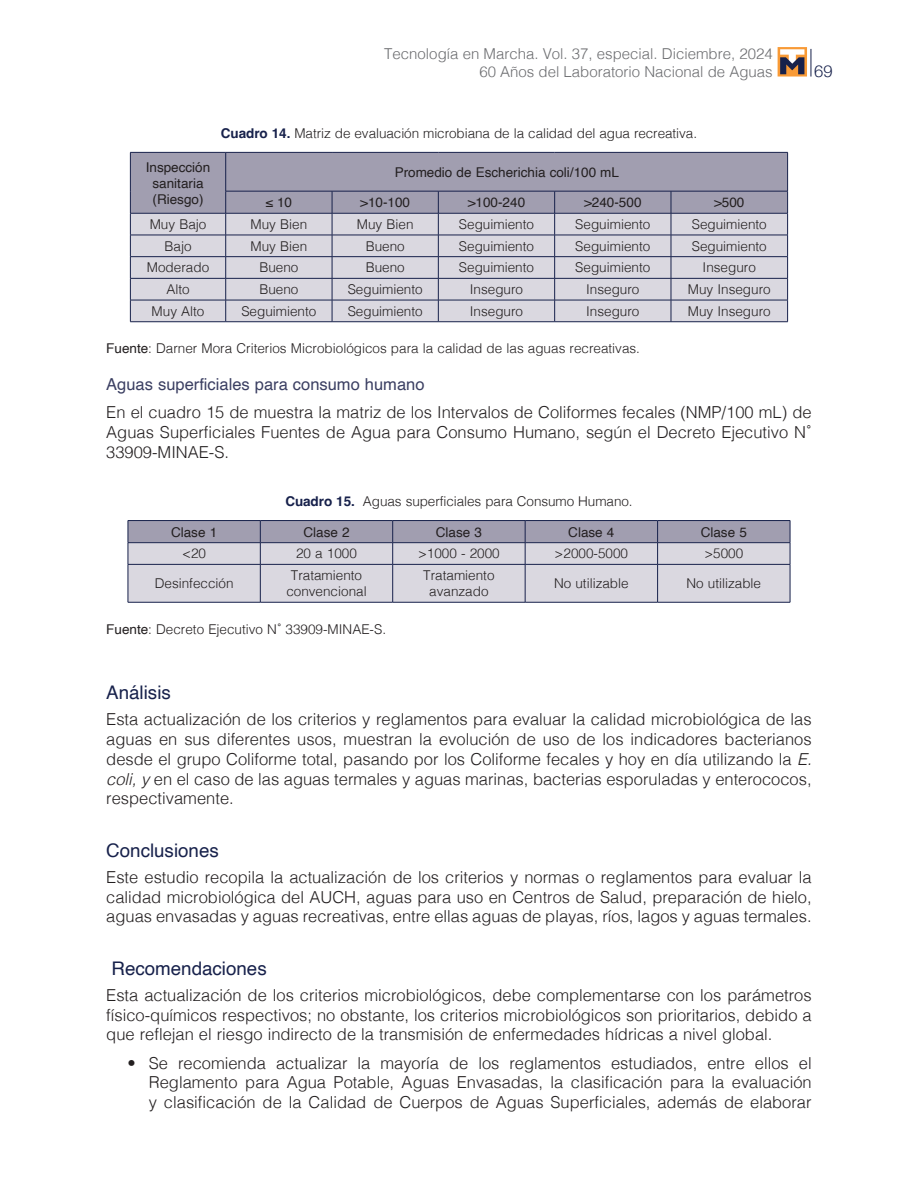
<style>
.page{position:relative;width:918px;height:1188px;background:#fff}
.page>*{position:absolute;margin:0;border:0;box-sizing:border-box;transform-origin:0 0}
.t1{font:18.75px "Helvetica";color:#17214b}
.t2{font:300 16.5px/19.8px "Helvetica";color:#231f20;text-align:justify}
.t3{font:16.5px "Helvetica";color:#3b3f62}
.t4{font:300 16.5px "Helvetica Neue";color:#17214b}
.t5{font:300 15px/18px "Helvetica";color:#6c6d70;text-align:right}
.t6{font:300 13.5px/16.2px "Helvetica";color:#231f20;text-align:center}
.t7{font:13.5px/16.2px "Helvetica";color:#231f20;text-align:center}
.s1{font-weight:700;color:#17214b}
.s2{font-weight:400}
.s3{font-style:italic}
</style>
<div class="page">
<svg style="left:811px;top:49px;width:1px;height:28px"></svg>
<svg style="left:778px;top:47px;width:29px;height:30px"></svg>
<svg style="left:780px;top:49px;width:24px;height:25px"></svg>
<svg style="left:130px;top:152px;width:658px;height:169px"></svg>
<hr style="left:130px;top:321px;width:96px;height:1px;background:#17214b">
<hr style="left:226px;top:321px;width:106px;height:1px;background:#17214b">
<hr style="left:332px;top:321px;width:106px;height:1px;background:#17214b">
<hr style="left:438px;top:321px;width:117px;height:1px;background:#17214b">
<hr style="left:555px;top:321px;width:116px;height:1px;background:#17214b">
<hr style="left:671px;top:321px;width:117px;height:1px;background:#17214b">
<hr style="left:128px;top:520px;width:132px;height:1px;background:#17214b">
<hr style="left:260px;top:520px;width:133px;height:1px;background:#17214b">
<hr style="left:393px;top:520px;width:132px;height:1px;background:#17214b">
<hr style="left:525px;top:520px;width:133px;height:1px;background:#17214b">
<hr style="left:658px;top:520px;width:132px;height:1px;background:#17214b">
<svg style="left:128px;top:521px;width:663px;height:81px"></svg>
<hr style="left:128px;top:564px;width:132px;height:1px;background:#17214b">
<hr style="left:128px;top:565px;width:1px;height:37px;background:#17214b">
<hr style="left:260px;top:564px;width:133px;height:1px;background:#17214b">
<hr style="left:260px;top:565px;width:1px;height:37px;background:#17214b">
<hr style="left:393px;top:564px;width:132px;height:1px;background:#17214b">
<hr style="left:392px;top:565px;width:1px;height:37px;background:#17214b">
<hr style="left:525px;top:564px;width:133px;height:1px;background:#17214b">
<hr style="left:525px;top:565px;width:1px;height:37px;background:#17214b">
<hr style="left:658px;top:564px;width:132px;height:1px;background:#17214b">
<hr style="left:657px;top:565px;width:1px;height:37px;background:#17214b">
<hr style="left:790px;top:565px;width:1px;height:37px;background:#17214b">
<hr style="left:128px;top:602px;width:132px;height:1px;background:#17214b">
<hr style="left:260px;top:602px;width:133px;height:1px;background:#17214b">
<hr style="left:393px;top:602px;width:132px;height:1px;background:#17214b">
<hr style="left:525px;top:602px;width:133px;height:1px;background:#17214b">
<hr style="left:658px;top:602px;width:132px;height:1px;background:#17214b">
<p class="t5" style="left:384px;top:43px;width:390px">Tecnología en Marcha. Vol. 37, especial. Diciembre, 2024<br>60 Años del Laboratorio Nacional de Aguas</p>
<p class="t6" style="left:221px;top:124px;width:478px"><span class="s1">Cuadro 14.</span> Matriz de evaluación microbiana de la calidad del agua recreativa.</p>
<p class="t7" style="left:146px;top:159px;width:66px">Inspección sanitaria (Riesgo)</p>
<p class="t7" style="left:395px;top:164px;width:226px">Promedio de Escherichia coli/100 mL</p>
<p class="t7" style="left:266px;top:195px;width:28px">≤ 10</p>
<p class="t7" style="left:360px;top:195px;width:51px">&gt;10-100</p>
<p class="t7" style="left:468px;top:195px;width:59px">&gt;100-240</p>
<p class="t7" style="left:584px;top:195px;width:59px">&gt;240-500</p>
<p class="t7" style="left:714px;top:195px;width:32px">&gt;500</p>
<p class="t4" style="left:814px;top:57px;width:20px">69</p>
<p class="t6" style="left:150px;top:215px;width:58px">Muy Bajo</p>
<p class="t6" style="left:251px;top:215px;width:58px">Muy Bien</p>
<p class="t6" style="left:357px;top:215px;width:58px">Muy Bien</p>
<p class="t6" style="left:459px;top:215px;width:77px">Seguimiento</p>
<p class="t6" style="left:575px;top:215px;width:77px">Seguimiento</p>
<p class="t6" style="left:692px;top:215px;width:77px">Seguimiento</p>
<p class="t6" style="left:165px;top:237px;width:29px">Bajo</p>
<p class="t6" style="left:251px;top:237px;width:58px">Muy Bien</p>
<p class="t6" style="left:366px;top:237px;width:41px">Bueno</p>
<p class="t6" style="left:459px;top:237px;width:77px">Seguimiento</p>
<p class="t6" style="left:575px;top:237px;width:77px">Seguimiento</p>
<p class="t6" style="left:692px;top:237px;width:77px">Seguimiento</p>
<p class="t6" style="left:147px;top:259px;width:64px">Moderado</p>
<p class="t6" style="left:259px;top:259px;width:41px">Bueno</p>
<p class="t6" style="left:366px;top:259px;width:41px">Bueno</p>
<p class="t6" style="left:459px;top:259px;width:77px">Seguimiento</p>
<p class="t6" style="left:575px;top:259px;width:77px">Seguimiento</p>
<p class="t6" style="left:703px;top:259px;width:55px">Inseguro</p>
<p class="t6" style="left:166px;top:280px;width:25px">Alto</p>
<p class="t6" style="left:259px;top:280px;width:41px">Bueno</p>
<p class="t6" style="left:348px;top:280px;width:77px">Seguimiento</p>
<p class="t6" style="left:470px;top:280px;width:55px">Inseguro</p>
<p class="t6" style="left:586px;top:280px;width:55px">Inseguro</p>
<p class="t6" style="left:688px;top:280px;width:84px">Muy Inseguro</p>
<p class="t6" style="left:152px;top:302px;width:54px">Muy Alto</p>
<p class="t6" style="left:241px;top:302px;width:77px">Seguimiento</p>
<p class="t6" style="left:348px;top:302px;width:77px">Seguimiento</p>
<p class="t6" style="left:470px;top:302px;width:55px">Inseguro</p>
<p class="t6" style="left:586px;top:302px;width:55px">Inseguro</p>
<p class="t6" style="left:688px;top:302px;width:84px">Muy Inseguro</p>
<p class="t6" style="left:106px;top:340px;width:535px"><span class="s2">Fuente</span>: Darner Mora Criterios Microbiológicos para la calidad de las aguas recreativas.</p>
<p class="t3" style="left:106px;top:372px;width:320px">Aguas superficiales para consumo humano</p>
<p class="t2" style="left:106px;top:402px;width:707px">En el cuadro 15 de muestra la matriz de los Intervalos de Coliformes fecales (NMP/100 mL) de Aguas Superficiales Fuentes de Agua para Consumo Humano, según el Decreto Ejecutivo N˚ 33909-MINAE-S.</p>
<p class="t6" style="left:285px;top:492px;width:349px"><span class="s1">Cuadro 15.</span> Aguas superficiales para Consumo Humano.</p>
<p class="t7" style="left:171px;top:524px;width:48px">Clase 1</p>
<p class="t7" style="left:303px;top:524px;width:48px">Clase 2</p>
<p class="t7" style="left:436px;top:524px;width:48px">Clase 3</p>
<p class="t7" style="left:568px;top:524px;width:48px">Clase 4</p>
<p class="t7" style="left:701px;top:524px;width:48px">Clase 5</p>
<p class="t6" style="left:182px;top:545px;width:25px">&lt;20</p>
<p class="t6" style="left:296px;top:545px;width:62px">20 a 1000</p>
<p class="t6" style="left:418px;top:545px;width:83px">&gt;1000 - 2000</p>
<p class="t6" style="left:555px;top:545px;width:75px">&gt;2000-5000</p>
<p class="t6" style="left:704px;top:545px;width:40px">&gt;5000</p>
<p class="t6" style="left:155px;top:574px;width:80px">Desinfección</p>
<p class="t6" style="left:286px;top:566px;width:82px">Tratamiento convencional</p>
<p class="t6" style="left:423px;top:566px;width:73px">Tratamiento avanzado</p>
<p class="t6" style="left:554px;top:574px;width:76px">No utilizable</p>
<p class="t6" style="left:687px;top:574px;width:76px">No utilizable</p>
<p class="t6" style="left:106px;top:620px;width:281px"><span class="s2">Fuente</span>: Decreto Ejecutivo N˚ 33909-MINAE-S.</p>
<p class="t1" style="left:106px;top:678px;width:66px">Análisis</p>
<p class="t2" style="left:106px;top:708px;width:707px">Esta actualización de los criterios y reglamentos para evaluar la calidad microbiológica de las aguas en sus diferentes usos, muestran la evolución de uso de los indicadores bacterianos desde el grupo Coliforme total, pasando por los Coliforme fecales y hoy en día utilizando la <span class="s3">E. coli, y</span> en el caso de las aguas termales y aguas marinas, bacterias esporuladas y enterococos, respectivamente.</p>
<p class="t1" style="left:106px;top:836px;width:114px">Conclusiones</p>
<p class="t2" style="left:106px;top:866px;width:707px">Este estudio recopila la actualización de los criterios y normas o reglamentos para evaluar la calidad microbiológica del AUCH, aguas para uso en Centros de Salud, preparación de hielo, aguas envasadas y aguas recreativas, entre ellas aguas de playas, ríos, lagos y aguas termales.</p>
<p class="t1" style="left:112px;top:954px;width:157px">Recomendaciones</p>
<p class="t2" style="left:106px;top:984px;width:707px">Esta actualización de los criterios microbiológicos, debe complementarse con los parámetros físico-químicos respectivos; no obstante, los criterios microbiológicos son prioritarios, debido a que reflejan el riesgo indirecto de la transmisión de enfermedades hídricas a nivel global.</p>
<p class="t2" style="left:149px;top:1052px;width:664px;text-indent:-21px">• Se recomienda actualizar la mayoría de los reglamentos estudiados, entre ellos el Reglamento para Agua Potable, Aguas Envasadas, la clasificación para la evaluación y clasificación de la Calidad de Cuerpos de Aguas Superficiales, además de elaborar</p>
</div>
